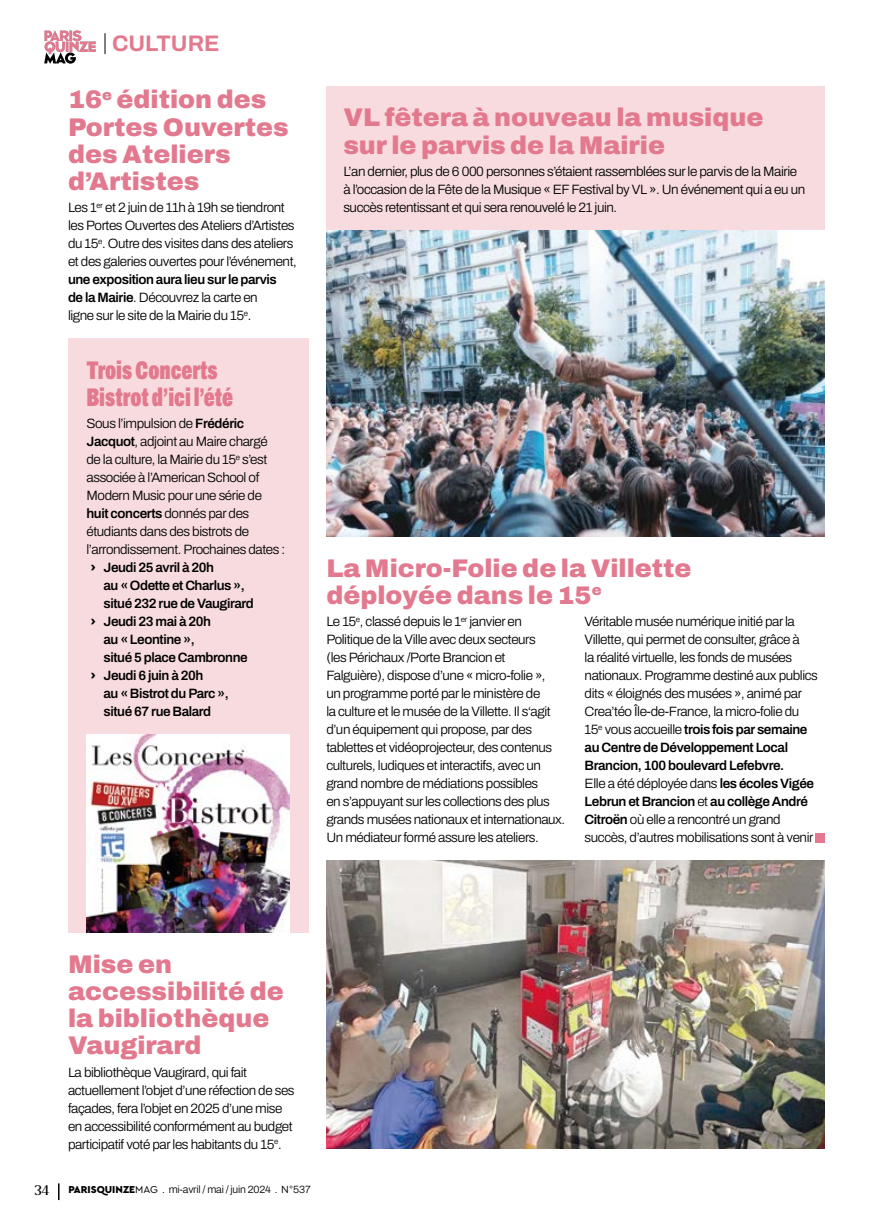
<style>
.page{position:relative;width:893px;height:1221px;background:#fff}
.page>*{position:absolute;margin:0;border:0;box-sizing:border-box;transform-origin:0 0}
.t1{font:900 25.5px/27px "Archivo";color:#e2798e}
.t2{font:900 extra-condensed 25.5px/27px "Archivo";color:#e2798e}
.t3{font:700 22.5px "Archivo";color:#e2798e}
.t4{font:300 13.5px/18px "Archivo";letter-spacing:-.03em;color:#000}
.t5{font:600 13.5px "Archivo";letter-spacing:-.03em;color:#000}
.t6{font:13.5px "Larken";color:#000}
.t7{font:300 10.5px "Archivo";letter-spacing:-.02em;color:#000}
.s1{font-weight:600}
.s2{font-weight:300}
.s3{font-weight:900}
.s4{font-family:"Cera PRO";font-weight:900}
.s5{font-family:"Cera PRO";font-weight:400}
</style>
<div class="page">
<svg style="left:105px;top:33px;width:1px;height:21px"></svg>
<svg style="left:58px;top:1183px;width:2px;height:16px"></svg>
<div style="left:68px;top:338px;width:240px;height:594px;background:#f7dbde"></div>
<div style="left:326px;top:86px;width:499px;height:144px;background:#f7dbde"></div>
<svg style="left:44px;top:30px;width:52px;height:34px"></svg>
<img style="left:326px;top:860px;width:499px;height:288px">
<img style="left:326px;top:230px;width:499px;height:306px">
<img style="left:87px;top:734px;width:203px;height:198px">
<div style="left:815px;top:832px;width:10px;height:10px;background:#e2798e"></div>
<h2 class="t3" style="left:112px;top:27px;width:109px">CULTURE</h2>
<h1 class="t1" style="left:68px;top:86px;width:222px">16<sup>e</sup> édition des<br>Portes Ouvertes des Ateliers d’Artistes</h1>
<p class="t4" style="left:68px;top:198px;width:230px">Les 1<sup>er</sup> et 2 juin de 11h à 19h se tiendront les Portes Ouvertes des Ateliers d’Artistes du 15<sup>e</sup>. Outre des visites dans des ateliers et des galeries ouvertes pour l’événement,</p>
<p class="t4" style="left:68px;top:270px;width:210px"><span class="s1">une exposition aura lieu sur le parvis de la Mairie</span>. Découvrez la carte en ligne sur le site de la Mairie du 15<sup>e</sup>.</p>
<h1 class="t2" style="left:87px;top:356px;width:148px">Trois Concerts<br>Bistrot d’ici l’été</h1>
<p class="t4" style="left:87px;top:414px;width:159px">Sous l’impulsion de <span class="s1">Frédéric</span></p>
<p class="t4" style="left:87px;top:432px;width:183px"><span class="s1">Jacquot</span>, adjoint au Maire chargé</p>
<p class="t4" style="left:87px;top:450px;width:182px">de la culture, la Mairie du 15<sup>e</sup> s’est</p>
<p class="t4" style="left:87px;top:468px;width:174px">associée à l’American School of</p>
<p class="t4" style="left:87px;top:486px;width:177px">Modern Music pour une série de</p>
<p class="t5" style="left:87px;top:503px;width:164px">huit concerts <span class="s2">donnés par des</span></p>
<p class="t4" style="left:87px;top:522px;width:164px">étudiants dans des bistrots de</p>
<p class="t4" style="left:87px;top:540px;width:200px">l’arrondissement. Prochaines dates :</p>
<p class="t5" style="left:91px;top:557px;width:125px"><span class="s3">›</span> Jeudi 25 avril à 20h</p>
<p class="t5" style="left:104px;top:575px;width:143px">au « Odette et Charlus »,</p>
<p class="t5" style="left:104px;top:593px;width:152px">situé 232 rue de Vaugirard</p>
<p class="t5" style="left:91px;top:611px;width:122px"><span class="s3">›</span> Jeudi 23 mai à 20h</p>
<p class="t5" style="left:104px;top:629px;width:93px">au « Leontine »,</p>
<p class="t5" style="left:104px;top:647px;width:146px">situé 5 place Cambronne</p>
<p class="t5" style="left:91px;top:665px;width:114px"><span class="s3">›</span> Jeudi 6 juin à 20h</p>
<p class="t5" style="left:104px;top:683px;width:127px">au « Bistrot du Parc »,</p>
<p class="t5" style="left:104px;top:701px;width:109px">situé 67 rue Balard</p>
<h1 class="t1" style="left:343px;top:104px;width:422px">VL fêtera à nouveau la musique sur le parvis de la Mairie</h1>
<p class="t4" style="left:343px;top:162px;width:463px">L’an dernier, plus de 6 000 personnes s’étaient rassemblées sur le parvis de la Mairie à l’occasion de la Fête de la Musique « EF Festival by VL ». Un événement qui a eu un succès retentissant et qui sera renouvelé le 21 juin.</p>
<h1 class="t1" style="left:326px;top:554px;width:367px">La Micro-Folie de la Villette déployée dans le 15<sup>e</sup></h1>
<p class="t4" style="left:326px;top:612px;width:240px">Le 15<sup>e</sup>, classé depuis le 1<sup>er</sup> janvier en Politique de la Ville avec deux secteurs<br>(les Périchaux /Porte Brancion et Falguière), dispose d’une « micro-folie »,<br>un programme porté par le ministère de<br>la culture et le musée de la Villette. Il s‘agit d’un équipement qui propose, par des tablettes et vidéoprojecteur, des contenus culturels, ludiques et interactifs, avec un grand nombre de médiations possibles<br>en s’appuyant sur les collections des plus grands musées nationaux et internationaux.<br>Un médiateur formé assure les ateliers.</p>
<p class="t4" style="left:585px;top:612px;width:235px">Véritable musée numérique initié par la Villette, qui permet de consulter, grâce à<br>la réalité virtuelle, les fonds de musées nationaux. Programme destiné aux publics dits « éloignés des musées », animé par Crea’téo Île-de-France, la micro-folie du 15<sup>e</sup> vous accueille <span class="s1">trois fois par semaine au Centre de Développement Local Brancion, 100 boulevard Lefebvre.<br></span>Elle a été déployée dans <span class="s1">les écoles Vigée Lebrun et Brancion</span> et <span class="s1">au collège André Citroën</span> où elle a rencontré un grand succès, d’autres mobilisations sont à venir</p>
<h1 class="t1" style="left:68px;top:950px;width:217px">Mise en accessibilité de la bibliothèque<br>Vaugirard</h1>
<p class="t4" style="left:68px;top:1062px;width:228px">La bibliothèque Vaugirard, qui fait actuellement l’objet d’une réfection de ses façades, fera l’objet en 2025 d’une mise en accessibilité conformément au budget participatif voté par les habitants du 15<sup>e</sup>.</p>
<p class="t6" style="left:34px;top:1181px;width:16px">34</p>
<p class="t7" style="left:68px;top:1181px;width:244px"><span class="s4">PARISQUINZE</span><span class="s5">MAG</span> . mi-avril / mai / juin 2024 . N°537</p>
</div>
